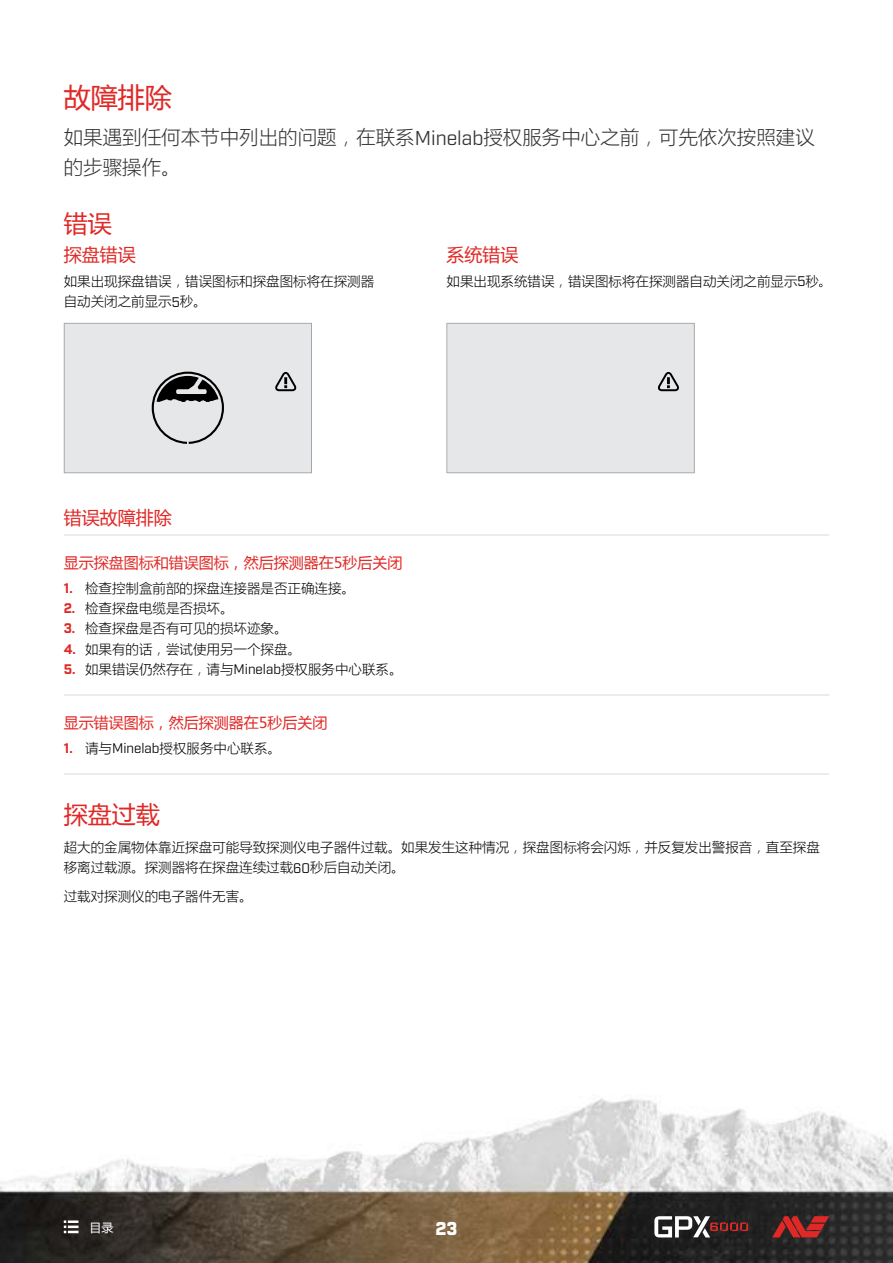
<style>
.page{position:relative;width:893px;height:1263px;background:#fff}
.page>*{position:absolute;margin:0;border:0;box-sizing:border-box;transform-origin:0 0}
.t1{font:27px "Microsoft Ya Hei";color:#e02926}
.t2{font:24px "Microsoft Ya Hei";color:#e02926}
.t3{font:300 19.5px/29.2px "Microsoft Ya Hei";color:#333}
.t4{font:18px "Microsoft Ya Hei";color:#e02926}
.t5{font:900 18px "Industry";color:#fff}
.t6{font:15px "Microsoft Ya Hei";color:#e02926}
.t7{font:300 13.5px/20.2px "Microsoft Ya Hei";color:#000}
.t8{font:12px "Microsoft Ya Hei";color:#fff}
.s1{font-family:"Industry";font-weight:400}
.s2{font-family:"Industry";font-weight:700;color:#e02926}
</style>
<div class="page">
<img style="left:0;top:283px;width:893px;height:980px">
<svg style="left:64px;top:1220px;width:15px;height:13px"></svg>
<svg style="left:654px;top:1216px;width:94px;height:21px"></svg>
<svg style="left:772px;top:1216px;width:57px;height:21px"></svg>
<svg style="left:64px;top:323px;width:248px;height:150px;background:#dbdcdd"></svg>
<div style="left:446px;top:323px;width:249px;height:150px;background:#e6e7e8"></div>
<hr style="left:64px;top:534px;width:765px;height:2px;background:#e6e6e6">
<hr style="left:64px;top:694px;width:765px;height:2px;background:#e6e6e6">
<hr style="left:64px;top:773px;width:765px;height:2px;background:#e6e6e6">
<h1 class="t1" style="left:64px;top:79px;width:109px">故障排除</h1>
<h3 class="t3" style="left:64px;top:122px;width:753px">如果遇到任何本节中列出的问题，在联系<span class="s1">Minelab</span>授权服务中心之前，可先依次按照建议的步骤操作。</h3>
<h2 class="t2" style="left:64px;top:207px;width:49px">错误</h2>
<h3 class="t4" style="left:64px;top:242px;width:73px">探盘错误</h3>
<p class="t7" style="left:64px;top:270px;width:312px">如果出现探盘错误，错误图标和探盘图标将在探测器自动关闭之前显示<span class="s1">5</span>秒。</p>
<h3 class="t4" style="left:446px;top:242px;width:73px">系统错误</h3>
<p class="t7" style="left:446px;top:270px;width:374px">如果出现系统错误，错误图标将在探测器自动关闭之前显示<span class="s1">5</span>秒</p>
<h3 class="t4" style="left:64px;top:505px;width:109px">错误故障排除</h3>
<p class="t6" style="left:64px;top:553px;width:340px">显示探盘图标和错误图标，然后探测器在5秒后关闭</p>
<p class="t7" style="left:64px;top:577px;width:293px"><span class="s2">1.</span> 检查控制盒前部的探盘连接器是否正确连接。</p>
<p class="t7" style="left:64px;top:598px;width:171px"><span class="s2">2.</span> 检查探盘电缆是否损坏。</p>
<p class="t7" style="left:64px;top:618px;width:225px"><span class="s2">3.</span> 检查探盘是否有可见的损坏迹象。</p>
<p class="t7" style="left:64px;top:638px;width:239px"><span class="s2">4.</span> 如果有的话，尝试使用另一个探盘。</p>
<p class="t7" style="left:64px;top:658px;width:340px"><span class="s2">5.</span> 如果错误仍然存在，请与<span class="s1">Minelab</span>授权服务中心联系。</p>
<p class="t6" style="left:64px;top:713px;width:265px">显示错误图标，然后探测器在5秒后关闭</p>
<p class="t7" style="left:64px;top:737px;width:219px"><span class="s2">1.</span> 请与<span class="s1">Minelab</span>授权服务中心联系。</p>
<h2 class="t2" style="left:64px;top:798px;width:97px">探盘过载</h2>
<p class="t7" style="left:64px;top:836px;width:758px">超大的金属物体靠近探盘可能导致探测仪电子器件过载。如果发生这种情况，探盘图标将会闪烁，并反复发出警报音，直至探盘移离过载源。探测器将在探盘连续过载<span class="s1">60</span>秒后自动关闭。</p>
<p class="t7" style="left:64px;top:885px;width:190px">过载对探测仪的电子器件无害。</p>
<p class="t8" style="left:90px;top:1219px;width:25px">目录</p>
<h3 class="t5" style="left:436px;top:1217px;width:23px">23</h3>
</div>
